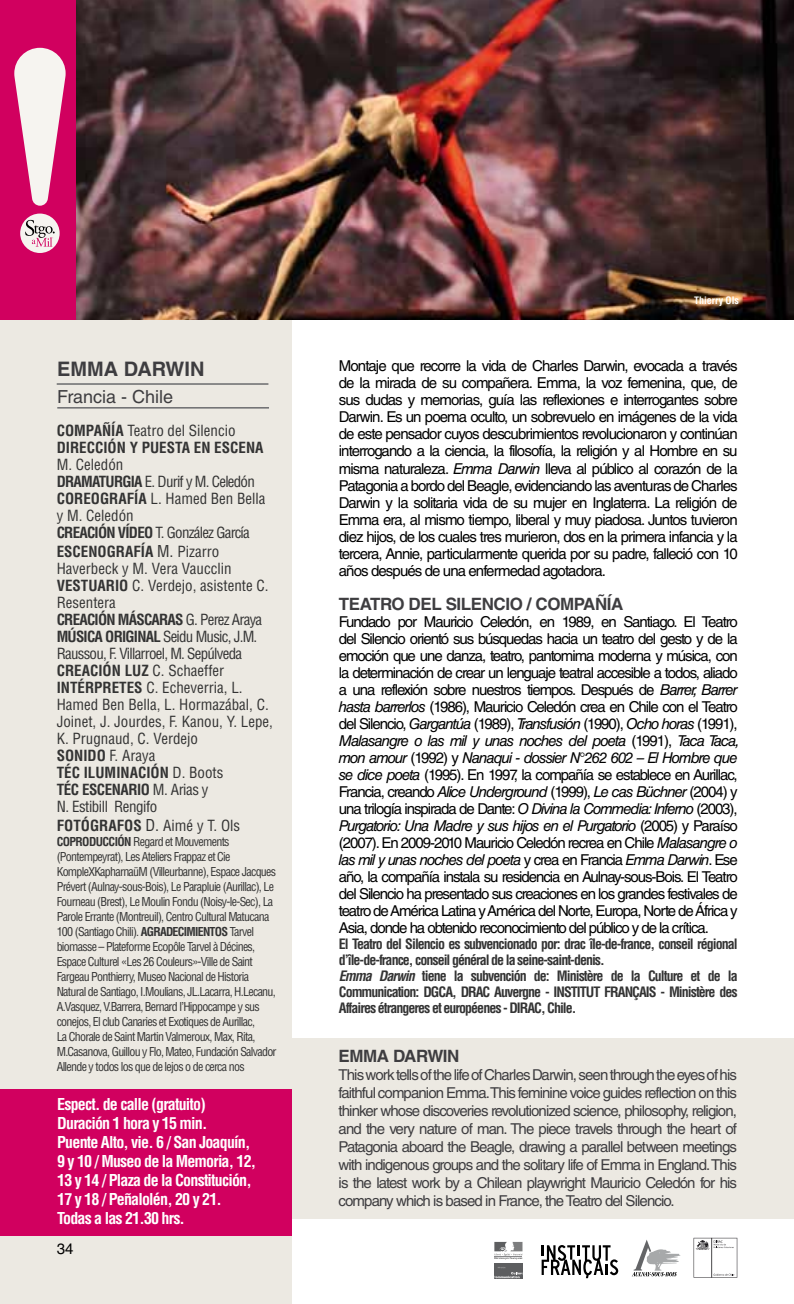
<style>
.page{position:relative;width:794px;height:1304px;background:#fff}
.page>*{position:absolute;margin:0;border:0;box-sizing:border-box;transform-origin:0 0}
.t1{font:700 20px "Helvetica LT Std";color:#3e3d40}
.t2{font:18px "Helvetica LT Std";color:#3e3d40}
.t3{font:700 17px "Helvetica LT Std";letter-spacing:-.025em;color:#3e3d40}
.t4{font:700 condensed 16px/19px "Helvetica LT Std";letter-spacing:-.05em;color:#fff}
.t5{font:15px/17px "Helvetica LT Std";letter-spacing:-.07em;color:#000;text-align:justify}
.t6{font:15px/18px "Helvetica LT Std";letter-spacing:-.06em;color:#3e3d40;text-align:justify}
.t7{font:condensed 15px/17px "Helvetica LT Std";color:#333}
.t8{font:condensed 15px/17px "Helvetica LT Std";letter-spacing:-.025em;color:#333}
.t9{font:700 condensed 15px/17px "Helvetica LT Std";color:#333}
.t10{font:700 condensed 14px/16px "Helvetica LT Std";letter-spacing:-.07em;color:#333}
.t11{font:condensed 12px/15px "Helvetica LT Std";letter-spacing:-.06em;color:#333}
.t12{font:700 condensed 10px "Helvetica LT Std";color:#fff}
.s1{font-weight:400}
.s2{font-weight:700}
.s3{font-size:16px}
.s4{font-weight:400;font-size:16px}
.s5{font-style:italic}
</style>
<div class="page">
<div style="left:0;top:312px;width:291px;height:992px;background:#ece9e2"></div>
<div style="left:0;top:0;width:77px;height:320px;background:#d1005f"></div>
<hr style="left:57px;top:383px;width:211px;height:2px;background:#6b6c6e">
<hr style="left:57px;top:407px;width:212px;height:2px;background:#6b6c6e">
<svg style="left:14px;top:48px;width:52px;height:158px"></svg>
<div style="left:20px;top:214px;width:40px;height:39px;background:#f6f4f0;border-radius:50%"></div>
<svg style="left:25px;top:220px;width:30px;height:27px"></svg>
<div style="left:290px;top:1038px;width:504px;height:180px;background:#ece9e2"></div>
<img style="left:77px;top:0;width:716px;height:320px">
<div style="left:0;top:1090px;width:291px;height:146px;background:#d1005f"></div>
<hr style="left:793px;top:0;width:1px;height:320px;background:#000">
<svg style="left:541px;top:1245px;width:77px;height:33px"></svg>
<svg style="left:632px;top:1240px;width:48px;height:36px"></svg>
<div style="left:494px;top:1263px;width:28px;height:16px;background:#5d5e60"></div>
<svg style="left:494px;top:1242px;width:29px;height:18px"></svg>
<svg style="left:494px;top:1267px;width:28px;height:11px"></svg>
<svg style="left:693px;top:1238px;width:44px;height:40px"></svg>
<h1 class="t1" style="left:57px;top:357px;width:149px">EMMA DARWIN</h1>
<p class="t2" style="left:57px;top:386px;width:118px">Francia - Chile</p>
<p class="t9" style="left:57px;top:422px;width:208px">COMPAÑÍA <span class="s1">Teatro del Silencio<br></span>DIRECCIÓN Y PUESTA EN ESCENA</p>
<p class="t8" style="left:57px;top:456px;width:210px">M. Celedón<br><span class="s2">DRAMATURGIA</span> E. Durif y M. Celedón<br><span class="s2">COREOGRAFÍA</span> L. Hamed Ben Bella y M. Celedón<br><span class="s2">CREACIÓN VÍDEO</span> T. González García</p>
<p class="t7" style="left:57px;top:543px;width:218px"><span class="s2">ESCENOGRAFÍA</span> <span class="s3">M.</span> Pizarro<br>Haverbeck y M. Vera Vaucclin<br><span class="s2">VESTUARIO</span> C. Verdejo, asistente C.<br>Resentera<br><span class="s2">CREACIÓN MÁSCARAS</span> G. Perez Araya<br><span class="s2">MÚSICA ORIGINAL</span> Seidu Music, J.M.<br>Raussou, F. Villarroel, M. Sepúlveda<br><span class="s2">CREACIÓN LUZ</span> C. Schaeffer<br><span class="s2">INTÉRPRETES</span> C. Echeverria, L.<br>Hamed Ben Bella, L. Hormazábal, C.<br>Joinet, J. Jourdes, F. Kanou, Y. Lepe,<br>K. Prugnaud, C. Verdejo<br><span class="s2">SONIDO</span> F. Araya<br><span class="s2">TÉC ILUMINACIÓN</span> D. Boots<br><span class="s2">TÉC ESCENARIO</span> M. Arias y<br>N. Estibill Rengifo</p>
<p class="t9" style="left:57px;top:817px;width:185px">FOTÓGRAFOS <span class="s4">D.</span> <span class="s1">Aimé y T. Ols</span></p>
<p class="t11" style="left:57px;top:834px;width:221px"><span class="s2">COPRODUCCIÓN</span> Regard et Mouvements (Pontempeyrat), Les Ateliers Frappaz et Cie KompleXKapharnaüM (Villeurbanne), Espace Jacques Prévert (Aulnay-sous-Bois), Le Parapluie (Aurillac), Le Fourneau (Brest), Le Moulin Fondu (Noisy-le-Sec), La Parole Errante (Montreuil), Centro Cultural Matucana 100 (Santiago Chili). <span class="s2">AGRADECIMIENTOS</span> Tarvel biomasse – Plateforme Ecopôle Tarvel à Décines, Espace Culturel «Les 26 Couleurs»-Ville de Saint Fargeau Ponthierry, Museo Nacional de Historia Natural de Santiago, I.Moulians, JL.Lacarra, H.Lecanu, A.Vasquez, V.Barrera, Bernard l’Hippocampe y sus conejos, El club Canaries et Exotiques de Aurillac,<br>La Chorale de Saint Martin Valmeroux, Max, Rita, M.Casanova, Guillou y Flo, Mateo, Fundación Salvador Allende y todos los que de lejos o de cerca nos</p>
<p class="t4" style="left:57px;top:1094px;width:201px">Espect. de calle (gratuito)<br>Duración 1 hora y 15 min.<br>Puente Alto, vie. 6 / San Joaquín,<br>9 y 10 / Museo de la Memoria, 12,<br>13 y 14 / Plaza de la Constitución,<br>17 y 18 / Peñalolén, 20 y 21.<br>Todas a las 21.30 hrs.</p>
<p class="t5" style="left:57px;top:1240px;width:18px">34</p>
<p class="t12" style="left:694px;top:294px;width:46px">Thierry Ols</p>
<p class="t5" style="left:339px;top:357px;width:400px">Montaje que recorre la vida de Charles Darwin, evocada a través de la mirada de su compañera. Emma, la voz femenina, que, de sus dudas y memorias, guía las reflexiones e interrogantes sobre Darwin. Es un poema oculto, un sobrevuelo en imágenes de la vida de este pensador cuyos descubrimientos revolucionaron y continúan interrogando a la ciencia, la filosofía, la religión y al Hombre en su misma naturaleza. <span class="s5">Emma Darwin</span> lleva al público al corazón de la Patagonia a bordo del Beagle, evidenciando las aventuras de Charles Darwin y la solitaria vida de su mujer en Inglaterra. La religión de Emma era, al mismo tiempo, liberal y muy piadosa. Juntos tuvieron diez hijos, de los cuales tres murieron, dos en la primera infancia y la tercera, Annie, particularmente querida por su padre, falleció con 10 años después de una enfermedad agotadora.</p>
<p class="t3" style="left:339px;top:593px;width:286px">TEATRO DEL SILENCIO / COMPAÑÍA</p>
<p class="t5" style="left:339px;top:613px;width:402px;text-align:left">Fundado por Mauricio Celedón, en 1989, en Santiago. El Teatro del Silencio orientó sus búsquedas hacia un teatro del gesto y de la emoción que une danza, teatro, pantomima moderna y música, con la determinación de crear un lenguaje teatral accesible a todos, aliado a una reflexión sobre nuestros tiempos. Después de <span class="s5">Barrer, Barrer hasta barrerlos</span> (1986), Mauricio Celedón crea en Chile con el Teatro del Silencio, <span class="s5">Gargantúa</span> (1989), <span class="s5">Transfusión</span> (1990), <span class="s5">Ocho horas</span> (1991), <span class="s5">Malasangre o las mil y unas noches del poeta</span> (1991), <span class="s5">Taca Taca, mon amour</span> (1992) y <span class="s5">Nanaqui - dossier N°262 602 – El Hombre que se dice poeta</span> (1995). En 1997, la compañía se establece en Aurillac, Francia, creando <span class="s5">Alice Underground</span> (1999), <span class="s5">Le cas Büchner</span> (2004) y una trilogía inspirada de Dante: <span class="s5">O Divina la Commedia: Inferno</span> (2003), <span class="s5">Purgatorio: Una Madre y sus hijos en el Purgatorio</span> (2005) y Paraíso (2007). En 2009-2010 Mauricio Celedón recrea en Chile <span class="s5">Malasangre o las mil y unas noches del poeta</span> y crea en Francia <span class="s5">Emma Darwin</span>. Ese año, la compañía instala su residencia en Aulnay-sous-Bois. El Teatro del Silencio ha presentado sus creaciones en los grandes festivales de teatro de América Latina y América del Norte, Europa, Norte de África y Asia, donde ha obtenido reconocimiento del público y de la crítica.</p>
<p class="t10" style="left:339px;top:936px;width:400px">El Teatro del Silencio es subvencionado por: drac île-de-france, conseil régional d’île-de-france, conseil général de la seine-saint-denis.<br><span class="s5">Emma Darwin</span> tiene la subvención de: Ministère de la Culture et de la Communication: DGCA, DRAC Auvergne - INSTITUT FRANÇAIS - Ministère des Affaires étrangeres et européenes - DIRAC, Chile.</p>
<p class="t3" style="left:338px;top:1045px;width:122px">EMMA DARWIN</p>
<p class="t6" style="left:338px;top:1065px;width:400px">This work tells of the life of Charles Darwin, seen through the eyes of his faithful companion Emma.This feminine voice guides reflection on this thinker whose discoveries revolutionized science, philosophy, religion, and the very nature of man. The piece travels through the heart of Patagonia aboard the Beagle, drawing a parallel between meetings with indigenous groups and the solitary life of Emma in England. This is the latest work by a Chilean playwright Mauricio Celedón for his company which is based in France, the Teatro del Silencio.</p>
</div>
